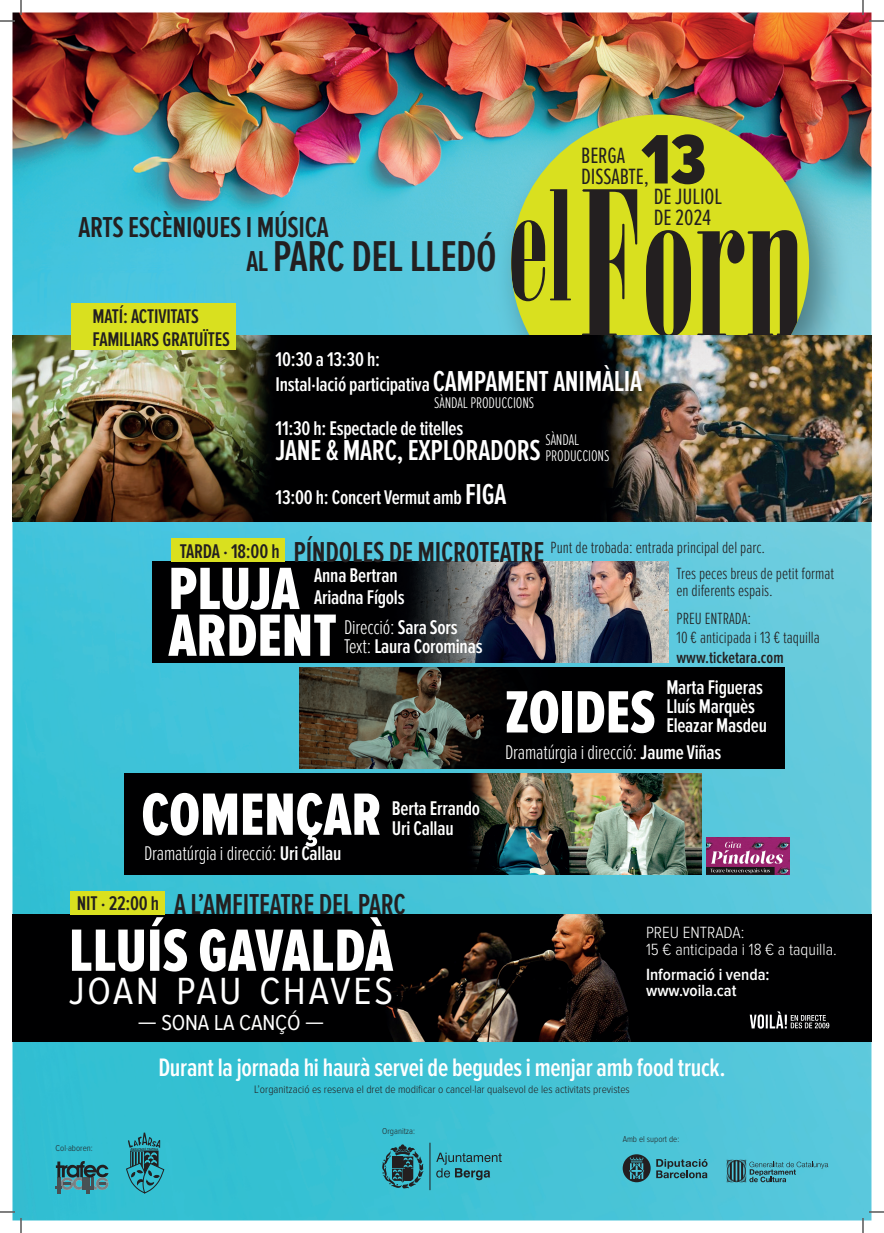
<style>
.page{position:relative;width:884px;height:1233px;background:#fff}
.page>*{position:absolute;margin:0;border:0;box-sizing:border-box;transform-origin:0 0}
.t1{font:900 72.5px "Proxima Nova Ex Cn";color:#231f20}
.t2{font:61.8px/46.7px "Proxima Nova Ex Cn Extrabld";color:#fff}
.t3{font:600 44.8px "Proxima Nova Ex Cn";letter-spacing:-.01em;color:#231f20}
.t4{font:39.3px "Proxima Nova Cond";letter-spacing:.075em;color:#fff}
.t5{font:600 29.9px "Proxima Nova Ex Cn";letter-spacing:-.01em;color:#231f20}
.t6{font:600 29.9px "Proxima Nova Ex Cn";letter-spacing:-.01em;color:#fff}
.t7{font:600 26.2px "Proxima Nova Ex Cn";letter-spacing:-.01em;color:#fff}
.t8{font:23px/21px "Proxima Nova Ex Cn";letter-spacing:-.005em;color:#231f20}
.t9{font:22.4px "Proxima Nova A Cond";letter-spacing:-.005em;color:#fff}
.t10{font:600 20.6px/19.5px "Proxima Nova Ex Cn";letter-spacing:-.01em;color:#fff}
.t11{font:300 20.6px "Proxima Nova Ex Cn";letter-spacing:-.01em;color:#fff}
.t12{font:600 20.6px/22.4px "Proxima Nova Ex Cn";letter-spacing:-.01em;color:#231f20}
.t13{font:300 16.8px/16.8px "Proxima Nova Ex Cn";color:#231f20}
.t14{font:300 16.8px/16.8px "Proxima Nova Cond";color:#fff}
.t15{font:600 16.8px/16.8px "Proxima Nova Cond";color:#fff}
.t16{font:600 16.8px "Proxima Nova Ex Cn";color:#231f20}
.t17{font:300 16px/15.6px "Proxima Nova Ex Cn";letter-spacing:-.01em;color:#fff}
.t18{font:300 11.2px "Proxima Nova Cond";color:#231f20}
.t19{font:300 8.9px "Proxima Nova Cond";color:#231f20}
.s1{font-size:29.9px}
.s2{font-weight:600;font-size:20.6px}
.s3{font-weight:600;font-size:29.9px}
.s4{font-weight:300}
.s5{font-weight:600}
.s6{font-family:"Metric"}
</style>
<div class="page">
<img style="left:12px;top:12px;width:859px;height:1208px">
<img style="left:707px;top:837px;width:82px;height:37px">
<img style="left:495px;top:98px;width:357px;height:237px">
<img style="left:511px;top:114px;width:298px;height:221px">
<svg style="left:511px;top:189px;width:60px;height:112px;background:#7f892e"></svg>
<svg style="left:582px;top:189px;width:220px;height:146px;background:#8f9220"></svg>
<svg style="left:436px;top:1152px;width:66px;height:28px;background:#389dac"></svg>
<svg style="left:382px;top:1144px;width:42px;height:44px;background:#307a85"></svg>
<hr style="left:429px;top:1142px;width:1px;height:48px;background:#231f20">
<svg style="left:623px;top:1154px;width:84px;height:28px;background:#3d8b98"></svg>
<svg style="left:727px;top:1159px;width:101px;height:23px;background:#489faf"></svg>
<svg style="left:56px;top:1161px;width:53px;height:32px;background:#3d7d87"></svg>
<svg style="left:126px;top:1132px;width:38px;height:61px;background:#2e929f"></svg>
<img style="left:12px;top:914px;width:859px;height:127px">
<div style="left:71px;top:891px;width:94px;height:23px;background:#d9e01f"></div>
<img style="left:750px;top:1011px;width:79px;height:17px">
<img style="left:153px;top:562px;width:515px;height:100px">
<img style="left:299px;top:668px;width:485px;height:100px">
<img style="left:125px;top:774px;width:576px;height:100px">
<div style="left:171px;top:538px;width:114px;height:24px;background:#d9e01f"></div>
<img style="left:12px;top:335px;width:571px;height:186px">
<div style="left:71px;top:303px;width:164px;height:46px;background:#d9e01f"></div>
<img style="left:583px;top:335px;width:288px;height:186px">
<svg style="left:0;top:1211px;width:15px;height:1px"></svg>
<svg style="left:869px;top:1211px;width:15px;height:1px"></svg>
<svg style="left:0;top:0;width:22px;height:22px"></svg>
<svg style="left:20px;top:1218px;width:2px;height:15px"></svg>
<svg style="left:862px;top:0;width:22px;height:22px"></svg>
<svg style="left:862px;top:1218px;width:2px;height:15px"></svg>
<h3 class="t5" style="left:78px;top:210px;width:252px">ARTS ESCÈNIQUES I MÚSICA</h3>
<h3 class="t3" style="left:246px;top:231px;width:252px"><span class="s1">AL</span> PARC DEL LLEDÓ</h3>
<p class="t12" style="left:93px;top:305px;width:139px">MATÍ: ACTIVITATS<br>FAMILIARS GRATUÏTES</p>
<h1 class="t1" style="left:641px;top:119px;width:66px">13</h1>
<p class="t8" style="left:581px;top:145px;width:69px">BERGA<br>DISSABTE,</p>
<p class="t8" style="left:654px;top:186px;width:70px">DE JULIOL<br>DE 2024</p>
<p class="t10" style="left:276px;top:347px;width:368px;line-height:25.1px">10:30 a 13:30 h:<br>Instal·lació participativa <span class="s1">CAMPAMENT ANIMÀLIA</span></p>
<p class="t10" style="left:276px;top:419px;width:189px">11:30 h: Espectacle de titelles</p>
<h3 class="t6" style="left:276px;top:433px;width:267px">JANE &amp; MARC, EXPLORADORS</h3>
<p class="t10" style="left:276px;top:488px;width:232px">13:00 h: Concert Vermut amb <span class="s1">FIGA</span></p>
<p class="t17" style="left:434px;top:395px;width:102px">SÀNDAL PRODUCCIONS</p>
<p class="t17" style="left:545px;top:432px;width:65px">SÀNDAL<br>PRODUCCIONS</p>
<p class="t13" style="left:180px;top:539px;width:587px"><span class="s2">TARDA · 18:00 h</span> <span class="s3">PÍNDOLES DE MICROTEATRE</span> Punt de trobada: entrada principal del parc.</p>
<h2 class="t2" style="left:168px;top:567px;width:170px">PLUJA<br>ARDENT</h2>
<p class="t10" style="left:314px;top:564px;width:92px;line-height:22.4px">Anna Bertran<br>Ariadna Fígols</p>
<p class="t10" style="left:344px;top:617px;width:140px"><span class="s4">Direcció:</span> Sara Sors<br><span class="s4">Text:</span> Laura Corominas</p>
<h2 class="t2" style="left:141px;top:793px;width:241px">COMENÇAR</h2>
<p class="t10" style="left:392px;top:799px;width:90px">Berta Errando<br>Uri Callau</p>
<p class="t11" style="left:144px;top:841px;width:199px">Dramatúrgia i direcció: <span class="s5">Uri Callau</span></p>
<h3 class="t5" style="left:77px;top:888px;width:330px"><sup>NIT</sup> <sup>·</sup> <sup>22:00</sup> <sup>h</sup> A L’AMFITEATRE DEL PARC</h3>
<h2 class="t2" style="left:69px;top:929px;width:326px">LLUÍS GAVALDÀ</h2>
<h3 class="t4" style="left:69px;top:969px;width:326px">JOAN PAU CHAVES</h3>
<p class="t9" style="left:138px;top:1010px;width:188px"><span class="s6">—</span> SONA LA CANÇÓ <span class="s6">—</span></p>
<p class="t13" style="left:676px;top:566px;width:159px">Tres peces breus de petit format en diferents espais.</p>
<p class="t13" style="left:676px;top:608px;width:145px;line-height:19.5px">PREU ENTRADA:<br>10 € anticipada i 13 € taquilla</p>
<p class="t16" style="left:676px;top:647px;width:109px">www.ticketara.com</p>
<h2 class="t2" style="left:505px;top:690px;width:152px">ZOIDES</h2>
<p class="t10" style="left:666px;top:677px;width:102px">Marta Figueras<br>Lluís Marquès<br>Eleazar Masdeu</p>
<p class="t11" style="left:505px;top:741px;width:218px">Dramatúrgia i direcció: <span class="s5">Jaume Viñas</span></p>
<p class="t14" style="left:646px;top:924px;width:192px">PREU ENTRADA:<br>15 € anticipada i 18 € a taquilla.</p>
<p class="t15" style="left:646px;top:966px;width:125px">Informació i venda: www.voila.cat</p>
<p class="t19" style="left:56px;top:1143px;width:39px">Col·aboren:</p>
<p class="t7" style="left:158px;top:1052px;width:569px">Durant la jornada hi haurà servei de begudes i menjar amb food truck.</p>
<p class="t18" style="left:254px;top:1082px;width:377px">L’organització es reserva el dret de modificar o cancel·lar qualsevol de les activitats previstes</p>
<p class="t19" style="left:382px;top:1126px;width:34px">Organitza:</p>
<p class="t19" style="left:623px;top:1134px;width:58px">Amb el suport de:</p>
</div>
